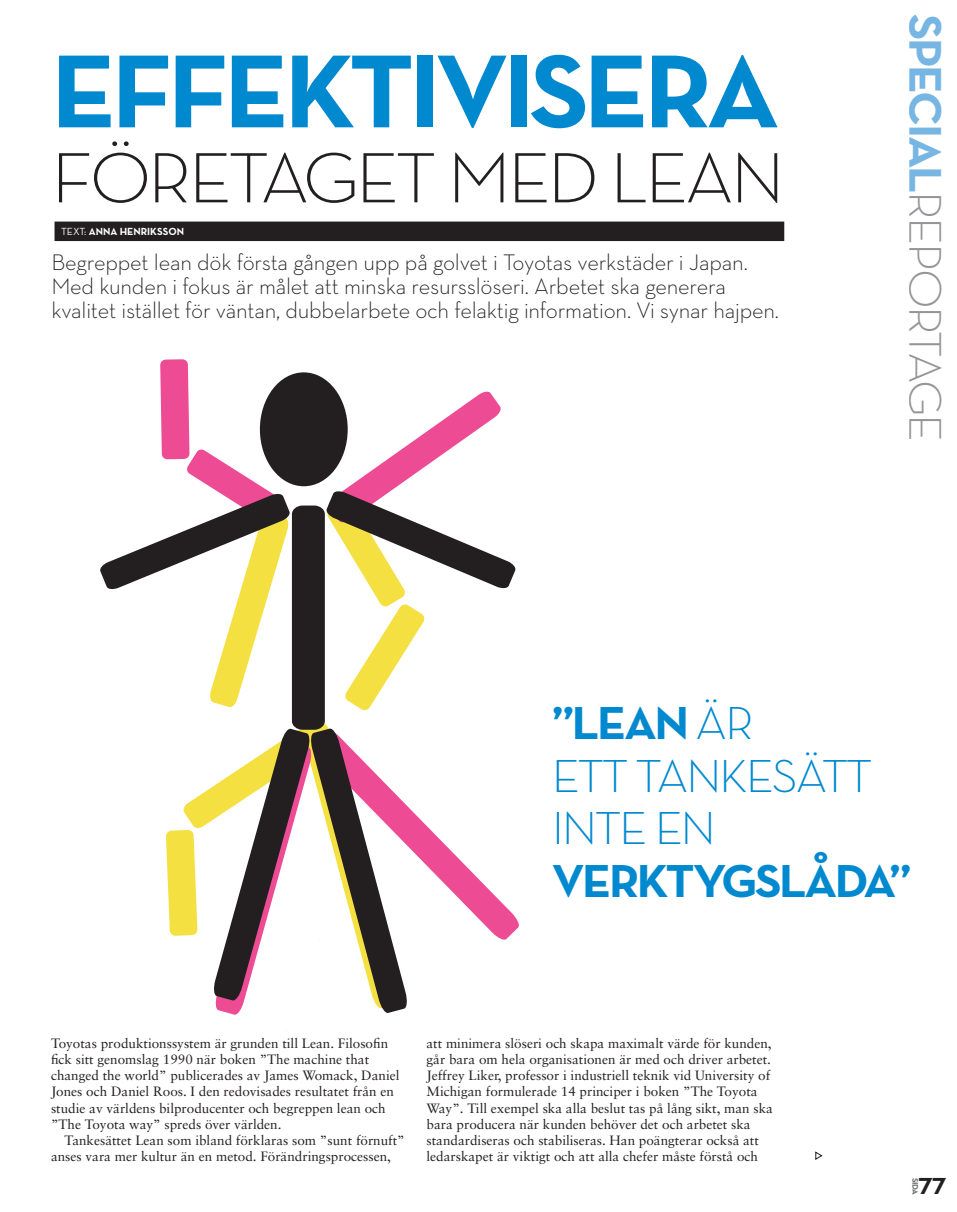
<style>
.page{position:relative;width:957px;height:1212px;background:#fff}
.page>*{position:absolute;margin:0;border:0;box-sizing:border-box;transform-origin:0 0}
.t1{font:700 105.45px "Neutra Text";letter-spacing:-.05em;color:#0089cf;scale:1.05 1}
.t2{font:300 72.3px "Neutra Text";letter-spacing:-.05em;color:#231f20;scale:1.05 1}
.t3{font:300 47.1px/52.5px "Neutra Text";letter-spacing:-.05em;color:#0089cf;scale:1.05 1}
.t4{font:700 47.1px "Neutra Text";letter-spacing:-.05em;color:#0089cf;scale:1.05 1}
.t5{font:300 46.65px "Neutra Text";letter-spacing:-.05em;color:#939598;scale:1.05 1}
.t6{font:23.7px "Neutra Text Bold Alt";color:#231f20;scale:1.05 1}
.t7{font:300 22.8px/23.9px "Neutra Text";letter-spacing:-.01em;color:#231f20}
.t8{font:13.5px/16.2px "Sabon";color:#231f20}
.t9{font:700 10.5px "Neutra Text";color:#fff}
.t10{font:700 8.25px "Neutra Text";color:#6c6d70;scale:1.05 1}
.s1{font-weight:400}
.s2{font-weight:700;color:#77b5e3}
.s3{font-weight:700}
</style>
<div class="page">
<div style="left:55px;top:222px;width:729px;height:19px;background:#231f20"></div>
<svg style="left:100px;top:359px;width:419px;height:656px"></svg>
<svg style="left:815px;top:1151px;width:7px;height:9px"></svg>
<h1 class="t1" style="left:51px;top:26px;width:695px">EFFEKTIVISERA</h1>
<h2 class="t2" style="left:51px;top:134px;width:700px">FÖRETAGET MED LEAN</h2>
<p class="t9" style="left:61px;top:224px;width:124px"><span class="s1">TEXT:</span> ANNA HENRIKSSON</p>
<p class="t7" style="left:52px;top:250px;width:729px">Begreppet lean dök första gången upp på golvet i Toyotas verkstäder i Japan.<br>Med kunden i fokus är målet att minska resursslöseri. Arbetet ska generera kvalitet istället för väntan, dubbelarbete och felaktig information. Vi synar hajpen.</p>
<h3 class="t5" style="left:953px;top:14px;width:409px;rotate:90deg"><span class="s2">SPECIAL</span>REPORTAGE</h3>
<h3 class="t3" style="left:552px;top:696px;width:307px"><span class="s3">”LEAN</span> ÄR<br>ETT TANKESÄTT<br>INTE EN</h3>
<h3 class="t4" style="left:552px;top:851px;width:344px">VERKTYGSLÅDA”</h3>
<p class="t8" style="left:51px;top:1035px;width:350px">Toyotas produktionssystem är grunden till Lean. Filosofin fick sitt genomslag 1990 när boken ”The machine that changed the world” publicerades av James Womack, Daniel Jones och Daniel Roos. I den redovisades resultatet från en studie av världens bilproducenter och begreppen lean och ”The Toyota way” spreds över världen.</p>
<p class="t8" style="left:51px;top:1132px;width:355px;text-indent:14px">Tankesättet Lean som ibland förklaras som ”sunt förnuft” anses vara mer kultur än en metod. Förändringsprocessen,</p>
<p class="t8" style="left:426px;top:1035px;width:348px">att minimera slöseri och skapa maximalt värde för kunden, går bara om hela organisationen är med och driver arbetet.<br>Jeffrey Liker, professor i industriell teknik vid University of Michigan formulerade 14 principer i boken ”The Toyota Way”. Till exempel ska alla beslut tas på lång sikt, man ska bara producera när kunden behöver det och arbetet ska standardiseras och stabiliseras. Han poängterar också att ledarskapet är viktigt och att alla chefer måste förstå och</p>
<p class="t10" style="left:920px;top:1178px;width:18px;rotate:90deg">SIDA</p>
<h3 class="t6" style="left:918px;top:1171px;width:28px">77</h3>
</div>
